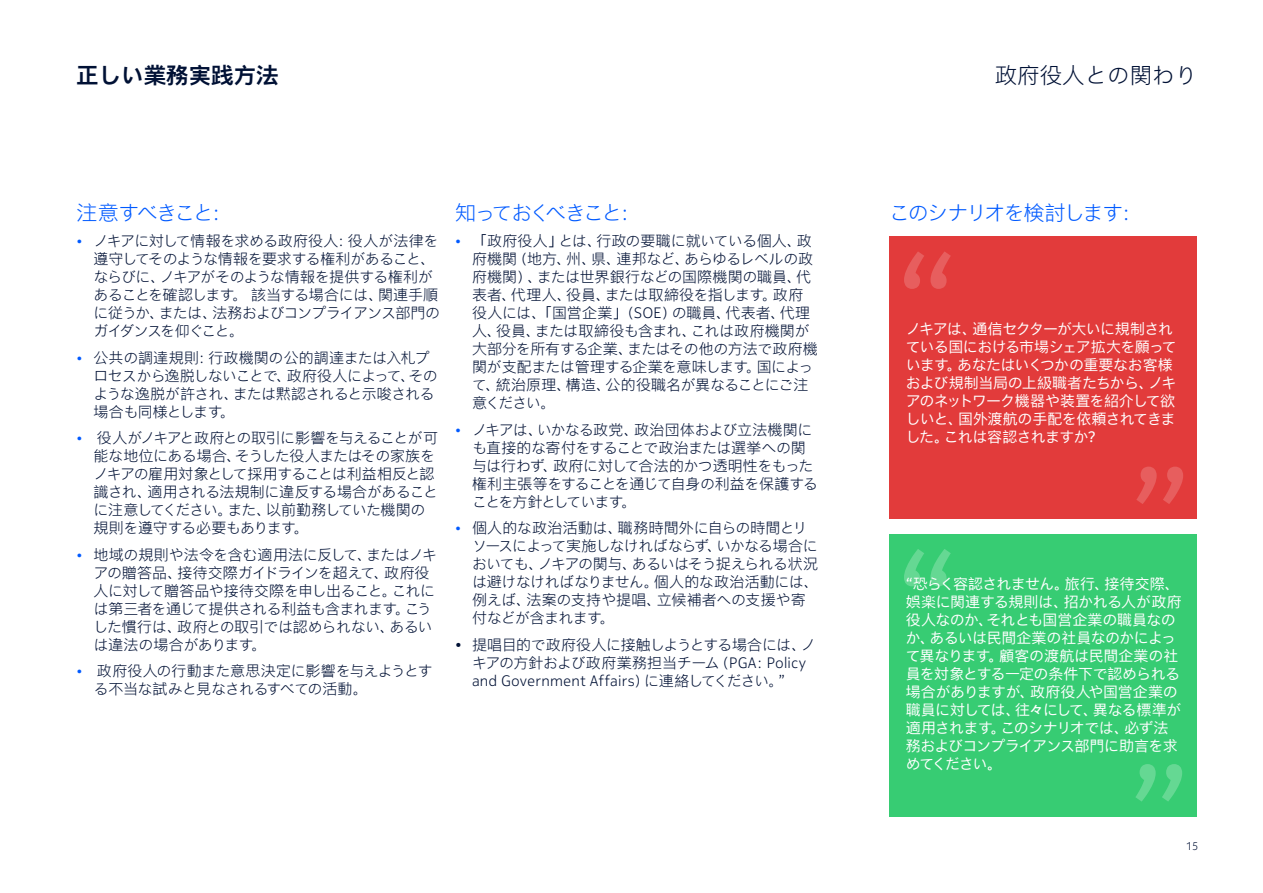
<style>
.page{position:relative;width:1263px;height:893px;background:#fff}
.page>*{position:absolute;margin:0;border:0;box-sizing:border-box;transform-origin:0 0}
.t1{font:700 22.5px "Nokia Pure Headline Chinese";color:#001135}
.t2{font:300 22.5px "Nokia Pure Headline Chinese";color:#001135}
.t3{font:300 21px "Nokia Pure Headline Chinese";letter-spacing:-.08em;color:#005aff}
.t4{font:300 21px "Nokia Pure Headline Chinese";letter-spacing:-.13em;color:#005aff}
.t5{font:300 15px/18px "Nokia Pure Headline Chinese";letter-spacing:-.03em;color:#001135}
.t6{font:15px/18px "Nokia Pure Headline Chinese";letter-spacing:-.04em;color:#fff}
.t7{font:300 15px/18px "Nokia Pure Headline Chinese";color:#001135}
.t8{font:300 11.25px "Nokia Pure Headline Chinese";color:#001135}
.s1{font-size:13.5px;color:#005aff}
</style>
<div class="page">
<div style="left:889px;top:534px;width:308px;height:282px;background:#37cc73"></div>
<svg style="left:1135px;top:764px;width:47px;height:37px"></svg>
<svg style="left:904px;top:549px;width:47px;height:37px"></svg>
<div style="left:889px;top:237px;width:308px;height:282px;background:#e23b3b"></div>
<svg style="left:1136px;top:467px;width:47px;height:37px"></svg>
<svg style="left:904px;top:251px;width:47px;height:38px"></svg>
<h1 class="t1" style="left:76px;top:61px;width:204px">正しい業務実践方法</h1>
<h1 class="t2" style="left:995px;top:60px;width:204px">政府役人との関わり</h1>
<h2 class="t3" style="left:77px;top:199px;width:157px">注意すべきこと：</h2>
<p class="t5" style="left:94px;top:232px;width:348px;text-indent:-17px"><span class="s1">•</span> ノキアに対して情報を求める政府役人：役人が法律を遵守してそのような情報を要求する権利があること、ならびに、ノキアがそのような情報を提供する権利があることを確認します。 該当する場合には、関連手順に従うか、または、法務およびコンプライアンス部門のガイダンスを仰ぐこと。</p>
<p class="t5" style="left:94px;top:348px;width:346px;text-indent:-17px"><span class="s1">•</span> 公共の調達規則：行政機関の公的調達または入札プロセスから逸脱しないことで、政府役人によって、そのような逸脱が許され、または黙認されると示唆される場合も同様とします。</p>
<p class="t5" style="left:94px;top:429px;width:346px;text-indent:-17px"><span class="s1">•</span> 役人がノキアと政府との取引に影響を与えることが可能な地位にある場合、そうした役人またはその家族をノキアの雇用対象として採用することは利益相反と認識され、適用される法規制に違反する場合があることに注意してください。また、以前勤務していた機関の規則を遵守する必要もあります。</p>
<p class="t5" style="left:94px;top:545px;width:345px;text-indent:-17px"><span class="s1">•</span> 地域の規則や法令を含む適用法に反して、またはノキアの贈答品、接待交際ガイドラインを超えて、政府役人に対して贈答品や接待交際を申し出ること。これには第三者を通じて提供される利益も含まれます。こうした慣行は、政府との取引では認められない、あるいは違法の場合があります。</p>
<p class="t5" style="left:94px;top:662px;width:341px;text-indent:-17px"><span class="s1">•</span> 政府役人の行動また意思決定に影響を与えようとする不当な試みと見なされるすべての活動。</p>
<h2 class="t4" style="left:455px;top:199px;width:187px">知っておくべきこと：</h2>
<p class="t5" style="left:472px;top:232px;width:347px;text-indent:-17px"><span class="s1">•</span> 「政府役人」とは、行政の要職に就いている個人、政府機関（地方、州、県、連邦など、あらゆるレベルの政府機関）、または世界銀行などの国際機関の職員、代表者、代理人、役員、または取締役を指します。政府役人には、「国営企業」（SOE）の職員、代表者、代理人、役員、または取締役も含まれ、これは政府機関が大部分を所有する企業、またはその他の方法で政府機関が支配または管理する企業を意味します。国によって、統治原理、構造、公的役職名が異なることにご注意ください。</p>
<p class="t5" style="left:472px;top:420px;width:347px;text-indent:-17px"><span class="s1">•</span> ノキアは、いかなる政党、政治団体および立法機関にも直接的な寄付をすることで政治または選挙への関与は行わず、政府に対して合法的かつ透明性をもった権利主張等をすることを通じて自身の利益を保護することを方針としています。</p>
<p class="t5" style="left:472px;top:519px;width:348px;text-indent:-17px"><span class="s1">•</span> 個人的な政治活動は、職務時間外に自らの時間とリソースによって実施しなければならず、いかなる場合においても、ノキアの関与、あるいはそう捉えられる状況は避けなければなりません。個人的な政治活動には、例えば、法案の支持や提唱、立候補者への支援や寄付などが含まれます。</p>
<p class="t7" style="left:472px;top:635px;width:345px;text-indent:-17px">• 提唱目的で政府役人に接触しようとする場合には、ノキアの方針および政府業務担当チーム（PGA：Policy and Government Affairs）に連絡してください。”</p>
<h2 class="t3" style="left:889px;top:199px;width:254px">このシナリオを検討します：</h2>
<p class="t6" style="left:906px;top:320px;width:272px">ノキアは、通信セクターが大いに規制されている国における市場シェア拡大を願っています。あなたはいくつかの重要なお客様および規制当局の上級職者たちから、ノキアのネットワーク機器や装置を紹介して欲しいと、国外渡航の手配を依頼されてきました。これは容認されますか?</p>
<p class="t6" style="left:906px;top:575px;width:278px">“恐らく容認されません。旅行、接待交際、娯楽に関連する規則は、招かれる人が政府役人なのか、それとも国営企業の職員なのか、あるいは民間企業の社員なのかによって異なります。顧客の渡航は民間企業の社員を対象とする一定の条件下で認められる場合がありますが、政府役人や国営企業の職員に対しては、往々にして、異なる標準が適用されます。このシナリオでは、必ず法務およびコンプライアンス部門に助言を求めてください。</p>
<p class="t8" style="left:1186px;top:839px;width:14px">15</p>
</div>
